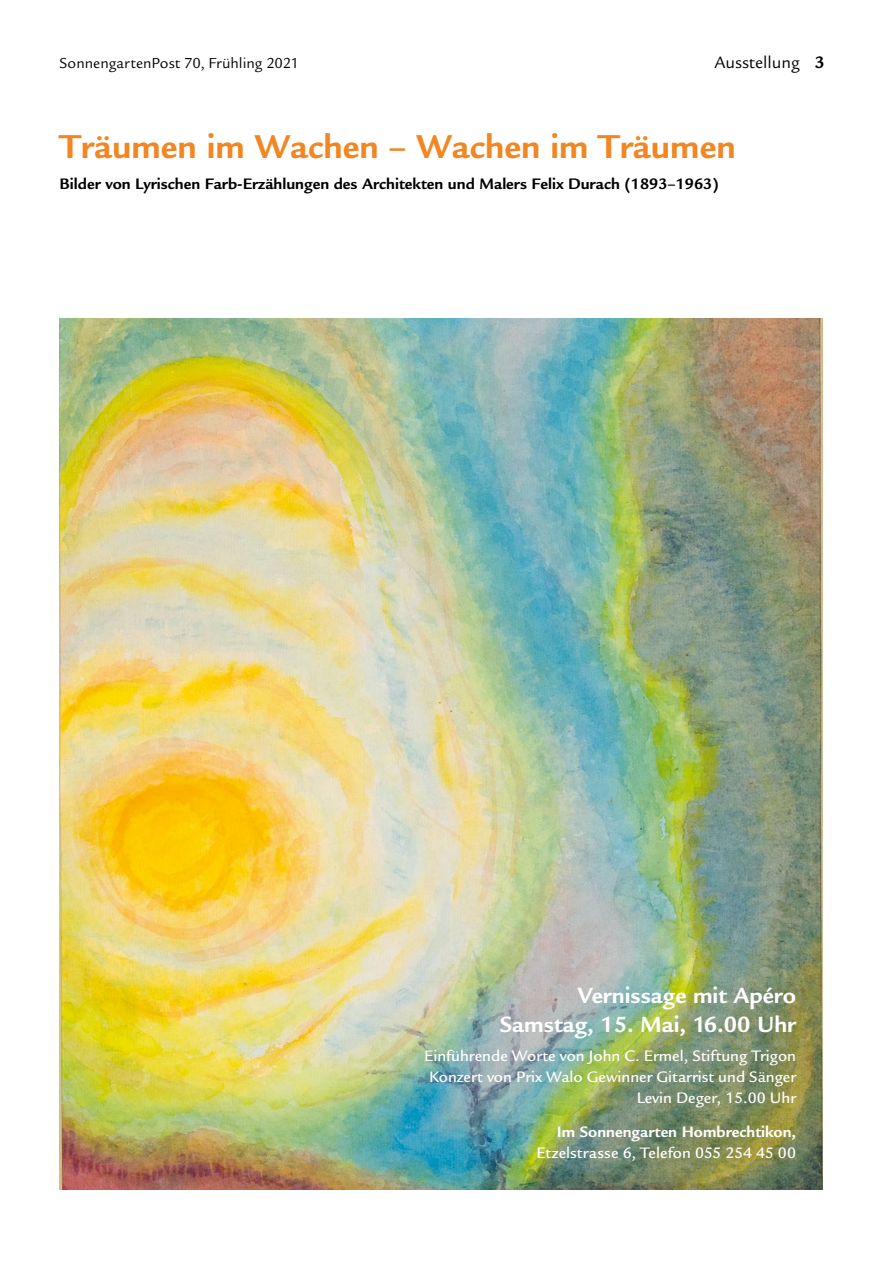
<style>
.page{position:relative;width:893px;height:1263px;background:#fff}
.page>*{position:absolute;margin:0;border:0;box-sizing:border-box;transform-origin:0 0}
.t1{font:700 36px "Legacy Sans Std";color:#f18622}
.t2{font:700 24px/28.8px "Legacy Sans Std";color:#fff;text-align:right}
.t3{font:18px "Legacy Sans";color:#000}
.t4{font:500 16.5px/21px "Legacy Sans Std";color:#fff;text-align:right}
.t5{font:700 16.5px "Legacy Sans";color:#000}
.t6{font:700 16.5px "Legacy Sans Std";color:#fff}
.t7{font:15.75px "Legacy Sans Std";color:#000}
.s1{font-family:"Legacy Sans Std";font-weight:700}
</style>
<div class="page">
<img style="left:60px;top:319px;width:762px;height:870px">
<p class="t7" style="left:60px;top:55px;width:241px">SonnengartenPost 70, Frühling 2021</p>
<p class="t3" style="left:714px;top:53px;width:112px">Ausstellung <span class="s1">3</span></p>
<h1 class="t1" style="left:60px;top:126px;width:678px">Träumen im Wachen – Wachen im Träumen</h1>
<p class="t5" style="left:60px;top:174px;width:661px">Bilder von Lyrischen Farb-Erzählungen des Architekten und Malers Felix Durach (1893–1963)</p>
<h2 class="t2" style="left:500px;top:981px;width:298px">Vernissage mit Apéro<br>Samstag, 15. Mai, 16.00 Uhr</h2>
<p class="t4" style="left:424px;top:1046px;width:373px">Einführende Worte von John C. Ermel, Stiftung Trigon<br>Konzert von Prix Walo Gewinner Gitarrist und Sänger<br>Levin Deger, 15.00 Uhr</p>
<p class="t6" style="left:557px;top:1122px;width:241px">Im Sonnengarten Hombrechtikon,</p>
<p class="t4" style="left:536px;top:1143px;width:261px">Etzelstrasse 6, Telefon 055 254 45 00</p>
</div>
